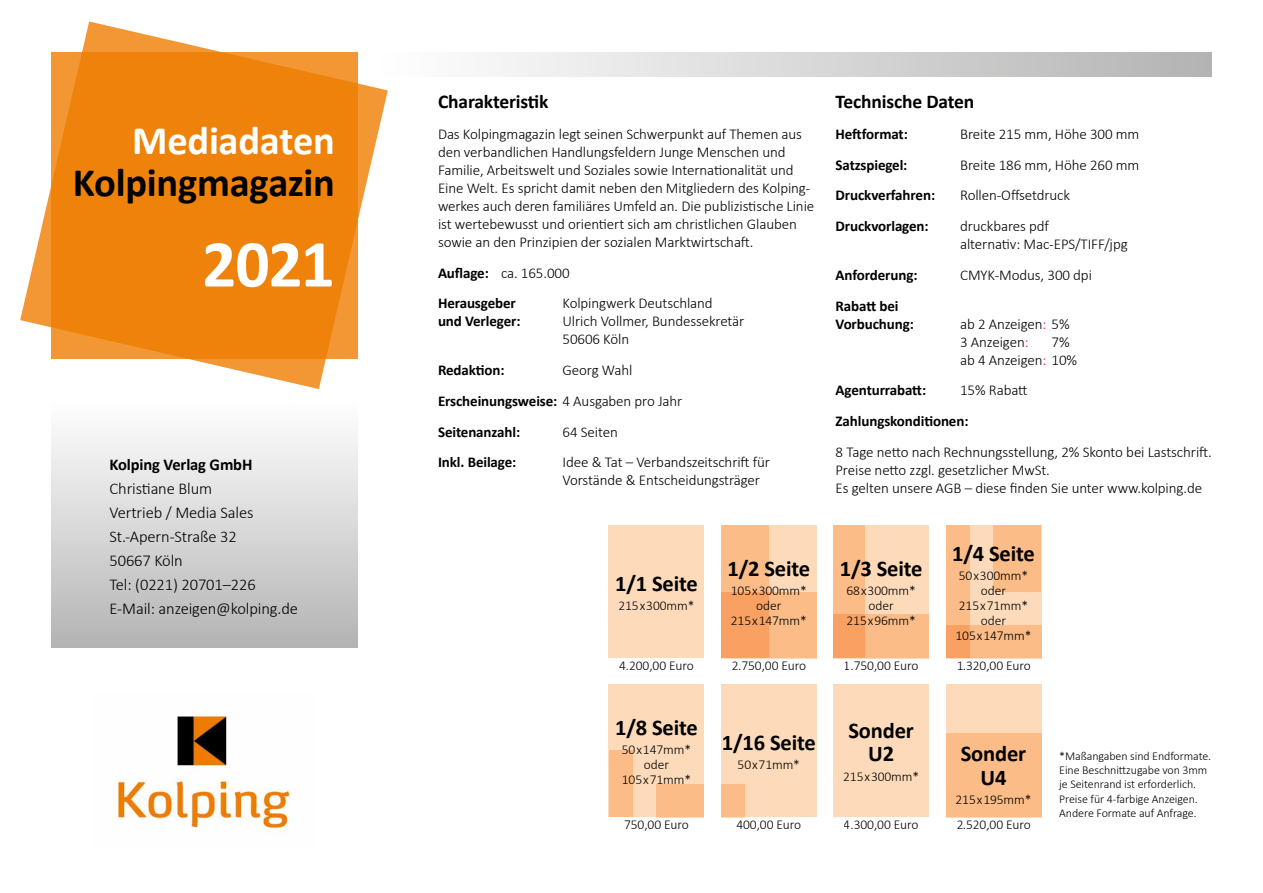
<style>
.page{position:relative;width:1263px;height:893px;background:#fff}
.page>*{position:absolute;margin:0;border:0;box-sizing:border-box;transform-origin:0 0}
.t1{font:700 67.5px "Calibri";color:#fff}
.t2{font:700 40.5px "Calibri";letter-spacing:-.01em;color:#000}
.t3{font:700 40.5px "Calibri";letter-spacing:-.01em;color:#fff}
.t4{font:700 22.5px/23.5px "Calibri";letter-spacing:-.005em;color:#000;text-align:center}
.t5{font:700 19.5px "Calibri";letter-spacing:-.005em;color:#000}
.t6{font:300 16.5px/24px "Calibri";letter-spacing:-.005em;color:#000}
.t7{font:700 16.5px "Calibri";letter-spacing:-.005em;color:#000}
.t8{font:300 15px/18px "Calibri";letter-spacing:-.005em;color:#000}
.t9{font:700 15px/30.8px "Calibri";letter-spacing:-.005em;color:#000}
.t10{font:300 13.5px/15px "Calibri";letter-spacing:-.005em;color:#000;text-align:center}
.t11{font:300 12px/14.4px "Calibri";letter-spacing:-.005em;color:#000}
.s1{font-weight:300}
.s2{color:#e6007d}
</style>
<div class="page">
<div style="left:51px;top:398px;width:306px;height:250px;background:linear-gradient(to bottom,#fff,#b4b4b4)"></div>
<img style="left:115px;top:712px;width:181px;height:117px">
<div style="left:609px;top:526px;width:95px;height:132px;background:#fddbba"></div>
<svg style="left:721px;top:526px;width:95px;height:132px;background:#fabc8a"></svg>
<svg style="left:609px;top:684px;width:95px;height:133px;background:#fcd3ad"></svg>
<div style="left:721px;top:684px;width:95px;height:133px;background:#fddbba"></div>
<div style="left:834px;top:684px;width:95px;height:133px;background:#fddbba"></div>
<svg style="left:946px;top:684px;width:95px;height:133px;background:#fbc799"></svg>
<svg style="left:946px;top:526px;width:95px;height:132px;background:#fbc394"></svg>
<svg style="left:834px;top:526px;width:95px;height:132px;background:#fbc699"></svg>
<svg style="left:20px;top:21px;width:368px;height:368px;fill:#ef820a"></svg>
<div style="left:372px;top:52px;width:840px;height:25px;background:linear-gradient(to right,#fff,#b4b4b3)"></div>
<h2 class="t3" style="left:132px;top:115px;width:204px">Mediadaten</h2>
<h2 class="t2" style="left:73px;top:157px;width:264px">Kolpingmagazin</h2>
<h1 class="t1" style="left:202px;top:221px;width:134px">2021</h1>
<p class="t7" style="left:109px;top:454px;width:144px">Kolping Verlag GmbH</p>
<p class="t6" style="left:109px;top:476px;width:190px">Christiane Blum<br>Vertrieb / Media Sales<br>St.-Apern-Straße 32<br>50667 Köln<br>Tel: (0221) 20701–226<br>E-Mail: anzeigen@kolping.de</p>
<h3 class="t5" style="left:438px;top:89px;width:112px">Charakteristik</h3>
<p class="t8" style="left:438px;top:125px;width:378px">Das Kolpingmagazin legt seinen Schwerpunkt auf Themen aus den verbandlichen Handlungsfeldern Junge Menschen und Familie, Arbeitswelt und Soziales sowie Internationalität und Eine Welt. Es spricht damit neben den Mitgliedern des Kolping&shy;werkes auch deren familiäres Umfeld an. Die publizistische Linie ist wertebewusst und orientiert sich am christlichen Glauben sowie an den Prinzipien der sozialen Marktwirtschaft.</p>
<p class="t9" style="left:438px;top:257px;width:133px">Auflage: <span class="s1">ca. 165.000<br></span>Herausgeber</p>
<p class="t8" style="left:562px;top:294px;width:152px">Kolpingwerk Deutschland</p>
<p class="t9" style="left:438px;top:306px;width:84px">und Verleger:</p>
<p class="t8" style="left:562px;top:312px;width:183px">Ulrich Vollmer, Bundessekretär<br>50606 Köln</p>
<p class="t9" style="left:438px;top:355px;width:68px">Redaktion:</p>
<p class="t9" style="left:438px;top:355px;width:246px;text-indent:124px"><span class="s1">Georg Wahl<br></span>Erscheinungsweise: <span class="s1">4 Ausgaben pro Jahr<br></span>Seitenanzahl:</p>
<p class="t8" style="left:562px;top:423px;width:57px">64 Seiten</p>
<p class="t9" style="left:438px;top:447px;width:80px">Inkl. Beilage:</p>
<p class="t8" style="left:562px;top:453px;width:209px">Idee &amp; Tat – Verbandszeitschrift für<br>Vorstände &amp; Entscheidungsträger</p>
<h3 class="t4" style="left:615px;top:571px;width:84px">1/1 Seite</h3>
<p class="t10" style="left:618px;top:598px;width:77px">215 x 300mm*</p>
<h3 class="t4" style="left:727px;top:556px;width:84px">1/2 Seite</h3>
<p class="t10" style="left:731px;top:583px;width:77px">105 x 300mm* oder<br>215 x 147mm*</p>
<p class="t10" style="left:619px;top:658px;width:76px">4.200,00 Euro</p>
<p class="t10" style="left:731px;top:658px;width:76px">2.750,00 Euro</p>
<h3 class="t5" style="left:836px;top:89px;width:140px">Technische Daten</h3>
<p class="t9" style="left:836px;top:119px;width:74px">Heftformat:</p>
<p class="t8" style="left:960px;top:125px;width:181px">Breite 215 mm, Höhe 300 mm</p>
<p class="t9" style="left:836px;top:149px;width:73px">Satzspiegel:</p>
<p class="t8" style="left:960px;top:156px;width:181px">Breite 186 mm, Höhe 260 mm</p>
<p class="t9" style="left:836px;top:180px;width:101px">Druckverfahren:</p>
<p class="t8" style="left:960px;top:186px;width:112px">Rollen-Offsetdruck</p>
<p class="t9" style="left:836px;top:211px;width:95px">Druckvorlagen:</p>
<p class="t8" style="left:960px;top:217px;width:169px">druckbares pdf<br>alternativ: Mac-EPS/TIFF/jpg</p>
<p class="t9" style="left:836px;top:260px;width:83px">Anforderung:</p>
<p class="t8" style="left:960px;top:266px;width:133px">CMYK-Modus, 300 dpi</p>
<p class="t9" style="left:836px;top:297px;width:80px;line-height:18px">Rabatt bei<br>Vorbuchung:</p>
<p class="t8" style="left:960px;top:315px;width:111px">ab 2 Anzeigen<span class="s2">:</span> 5%<br>3 Anzeigen<span class="s2">:</span></p>
<p class="t8" style="left:960px;top:333px;width:119px;text-indent:92px">7% ab 4 Anzeigen<span class="s2">:</span> 10%</p>
<p class="t9" style="left:836px;top:375px;width:92px">Agenturrabatt:</p>
<p class="t8" style="left:960px;top:381px;width:69px">15% Rabatt</p>
<p class="t9" style="left:836px;top:406px;width:134px">Zahlungskonditionen:</p>
<p class="t8" style="left:836px;top:443px;width:378px">8 Tage netto nach Rechnungsstellung, 2% Skonto bei Lastschrift.<br>Preise netto zzgl. gesetzlicher MwSt.<br>Es gelten unsere AGB – diese finden Sie unter www.kolping.de</p>
<h3 class="t4" style="left:840px;top:556px;width:84px">1/3 Seite</h3>
<p class="t10" style="left:846px;top:583px;width:71px">68 x 300mm* oder<br>215 x 96mm*</p>
<h3 class="t4" style="left:952px;top:541px;width:84px">1/4 Seite</h3>
<p class="t10" style="left:955px;top:568px;width:77px">50 x 300mm* oder<br>215 x 71mm* oder<br>105 x 147mm*</p>
<p class="t10" style="left:844px;top:658px;width:76px">1.750,00 Euro</p>
<p class="t10" style="left:956px;top:658px;width:76px">1.320,00 Euro</p>
<h3 class="t4" style="left:615px;top:715px;width:84px">1/8 Seite</h3>
<p class="t10" style="left:622px;top:742px;width:71px">50 x 147mm* oder<br>105 x 71mm*</p>
<h3 class="t4" style="left:722px;top:730px;width:95px">1/16 Seite</h3>
<p class="t10" style="left:737px;top:757px;width:64px">50 x 71mm*</p>
<h3 class="t4" style="left:848px;top:719px;width:67px">Sonder<br>U2</h3>
<p class="t10" style="left:843px;top:768px;width:77px">215 x 300mm*</p>
<h3 class="t4" style="left:961px;top:742px;width:67px">Sonder<br>U4</h3>
<p class="t10" style="left:955px;top:792px;width:77px">215 x 195mm*</p>
<p class="t10" style="left:624px;top:817px;width:66px">750,00 Euro</p>
<p class="t10" style="left:736px;top:817px;width:66px">400,00 Euro</p>
<p class="t10" style="left:844px;top:817px;width:76px">4.300,00 Euro</p>
<p class="t10" style="left:956px;top:817px;width:76px">2.520,00 Euro</p>
<p class="t11" style="left:1059px;top:748px;width:153px">*Maßangaben sind Endformate.<br>Eine Beschnittzugabe von 3mm je Seitenrand ist erforderlich.<br>Preise für 4-farbige Anzeigen.<br>Andere Formate auf Anfrage.</p>
</div>
